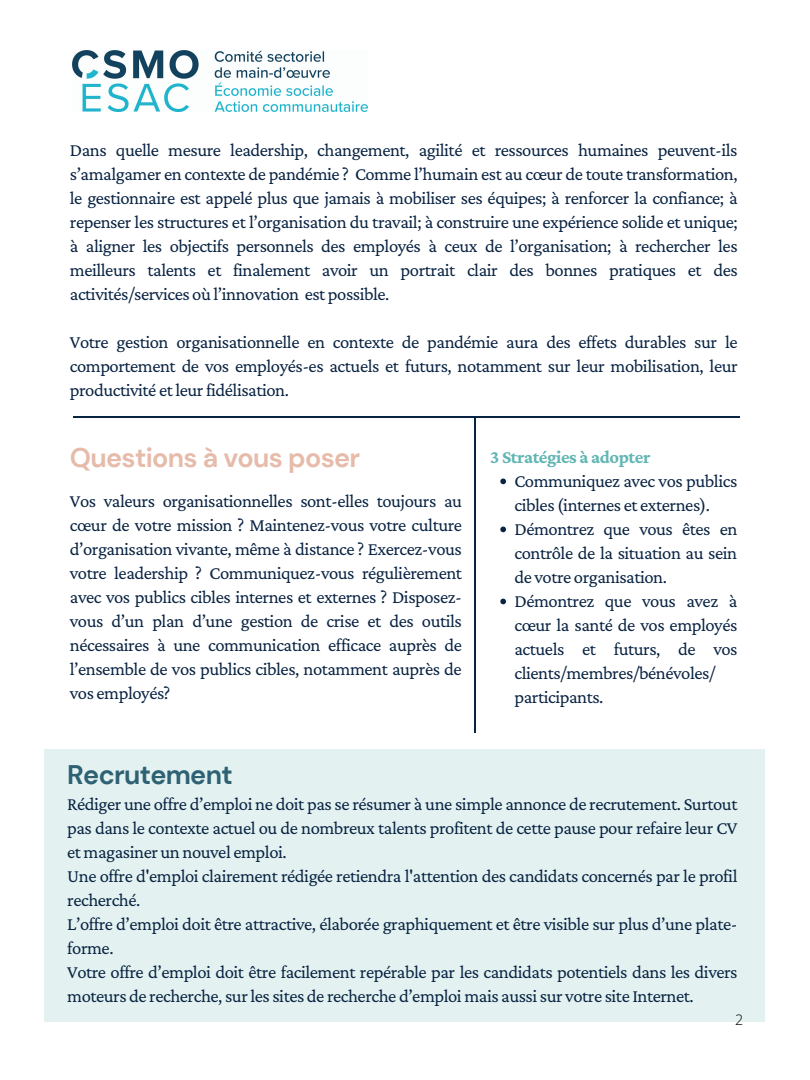
<style>
.page{position:relative;width:810px;height:1080px;background:#fff}
.page>*{position:absolute;margin:0;border:0;box-sizing:border-box;transform-origin:0 0}
.t1{font:700 26.94px "DM Sans";letter-spacing:-.025em;color:#e6bbaa}
.t2{font:700 26.88px "DM Sans";letter-spacing:-.025em;color:#2e6173}
.t3{font:18.62px/24px "Crimson Pro";letter-spacing:-.025em;color:#092342;text-align:justify}
.t4{font:700 18.62px "Crimson Pro";letter-spacing:-.025em;color:#61b6b3}
.t5{font:300 14.38px "Open Sans";color:#000}
</style>
<div class="page">
<hr style="left:73px;top:416px;width:666px;height:1px;background:#092342">
<hr style="left:474px;top:416px;width:2px;height:317px;background:#092342">
<svg style="left:500px;top:479px;width:6px;height:5px"></svg>
<svg style="left:500px;top:527px;width:6px;height:5px"></svg>
<svg style="left:500px;top:599px;width:6px;height:5px"></svg>
<div style="left:45px;top:749px;width:720px;height:273px;background:#e3f2f1"></div>
<img style="left:73px;top:50px;width:294px;height:62px">
<p class="t3" style="left:70px;top:138px;width:669px">Dans quelle mesure leadership, changement, agilité et ressources humaines peuvent-ils s’amalgamer en contexte de pandémie ? Comme l’humain est au cœur de toute transformation, le gestionnaire est appelé plus que jamais à mobiliser ses équipes; à renforcer la confiance; à repenser les structures et l’organisation du travail; à construire une expérience solide et unique; à aligner les objectifs personnels des employés à ceux de l’organisation; à rechercher les meilleurs talents et finalement avoir un portrait clair des bonnes pratiques et des activités/services où l’innovation est possible.</p>
<p class="t3" style="left:70px;top:330px;width:669px">Votre gestion organisationnelle en contexte de pandémie aura des effets durables sur le comportement de vos employés-es actuels et futurs, notamment sur leur mobilisation, leur productivité et leur fidélisation.</p>
<h1 class="t1" style="left:70px;top:441px;width:292px">Questions à vous poser</h1>
<p class="t3" style="left:70px;top:488px;width:394px">Vos valeurs organisationnelles sont-elles toujours au cœur de votre mission ? Maintenez-vous votre culture d’organisation vivante, même à distance ? Exercez-vous votre leadership ? Communiquez-vous régulièrement avec vos publics cibles internes et externes ? Disposez&shy;vous d’un plan d’une gestion de crise et des outils nécessaires à une communication efficace auprès de l’ensemble de vos publics cibles, notamment auprès de vos employés?</p>
<p class="t4" style="left:490px;top:446px;width:162px">3 Stratégies à adopter</p>
<p class="t3" style="left:514px;top:468px;width:225px;text-align:left">Communiquez avec vos publics cibles (internes et externes).<br>Démontrez que vous êtes en contrôle de la situation au sein de votre organisation.<br>Démontrez que vous avez à cœur la santé de vos employés actuels et futurs, de vos clients/membres/bénévoles/ participants.</p>
<h2 class="t2" style="left:67px;top:757px;width:167px">Recrutement</h2>
<p class="t3" style="left:67px;top:792px;width:672px;text-align:left">Rédiger une offre d’emploi ne doit pas se résumer à une simple annonce de recrutement. Surtout pas dans le contexte actuel ou de nombreux talents profitent de cette pause pour refaire leur CV et magasiner un nouvel emploi.<br>Une offre d'emploi clairement rédigée retiendra l'attention des candidats concernés par le profil recherché.<br>L’offre d’emploi doit être attractive, élaborée graphiquement et être visible sur plus d’une plate&shy;forme.<br>Votre offre d’emploi doit être facilement repérable par les candidats potentiels dans les divers moteurs de recherche, sur les sites de recherche d’emploi mais aussi sur votre site Internet.</p>
<p class="t5" style="left:735px;top:1009px;width:10px">2</p>
</div>
